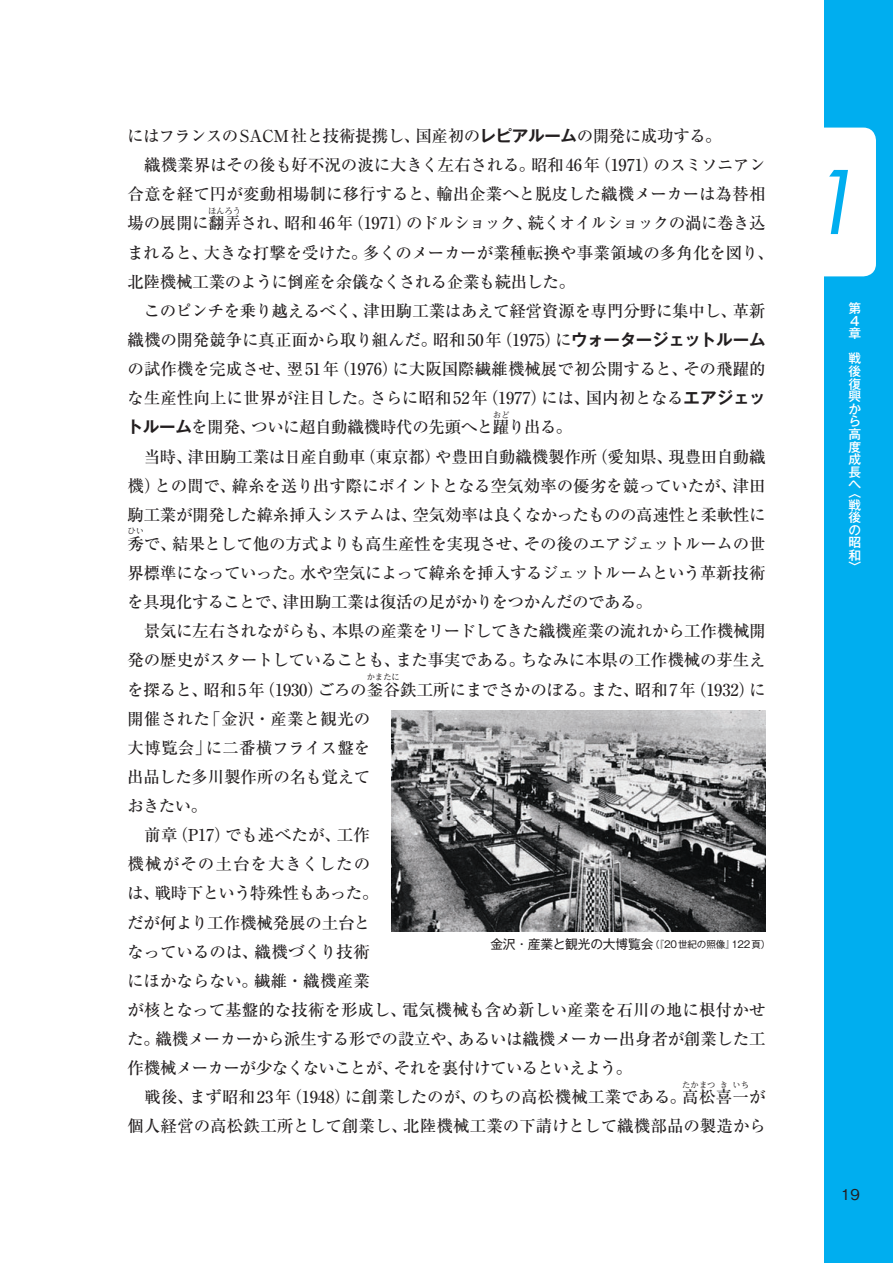
<style>
.page{position:relative;width:893px;height:1263px;background:#fff}
.page>*{position:absolute;margin:0;border:0;box-sizing:border-box;transform-origin:0 0}
.t1{font:italic 85.05px "Futura";color:#00aeef}
.t2{font:500 16.5px/29.1px "Ryumin Pro";letter-spacing:-.01em;color:#231f20}
.t3{font:500 14.85px "Gothic BBB Pro";color:#231f20}
.t4{font:500 12.75px/12.6px "Gothic MB101 Pro";color:#fff;text-align:justify}
.t5{font:9.6px "Gothic MB101 Pro";letter-spacing:-.015em;color:#231f20}
.t6{font:500 8.25px "Ryumin Pro";color:#231f20}
.s1{font-family:"Gothic MB101 Pro De";font-weight:700}
.s2{font-size:12.75px}
</style>
<div class="page">
<div style="left:825px;top:0;width:68px;height:1263px;background:#00aeef"></div>
<img style="left:391px;top:710px;width:374px;height:221px">
<div style="left:804px;top:128px;width:72px;height:148px;background:#fff;border-radius:13px"></div>
<p class="t2" style="left:127px;top:120px;width:640px">にはフランスのSACM社と技術提携し、国産初の<span class="s1">レピアルーム</span>の開発に成功する。<br>　織機業界はその後も好不況の波に大きく左右される。昭和46年（1971）のスミソニアン合意を経て円が変動相場制に移行すると、輸出企業へと脱皮した織機メーカーは為替相場の展開に翻弄され、昭和46年（1971）のドルショック、続くオイルショックの渦に巻き込</p>
<p class="t6" style="left:208px;top:204px;width:35px">ほんろう</p>
<p class="t2" style="left:127px;top:237px;width:649px">まれると、大きな打撃を受けた。多くのメーカーが業種転換や事業領域の多角化を図り、北陸機械工業のように倒産を余儀なくされる企業も続出した。<br>　このピンチを乗り越えるべく、津田駒工業はあえて経営資源を専門分野に集中し、革新織機の開発競争に真正面から取り組んだ。昭和50年（1975）に<span class="s1">ウォータージェットルーム</span>の試作機を完成させ、翌51年（1976）に大阪国際繊維機械展で初公開すると、その飛躍的な生産性向上に世界が注目した。さらに昭和52年（1977）には、国内初となる<span class="s1">エアジェットルーム</span>を開発、ついに超自動織機時代の先頭へと躍り出る。</p>
<p class="t6" style="left:493px;top:408px;width:18px">おど</p>
<p class="t2" style="left:127px;top:441px;width:640px;text-align:justify">　当時、津田駒工業は日産自動車（東京都）や豊田自動織機製作所（愛知県、現豊田自動織機）との間で、緯糸を送り出す際にポイントとなる空気効率の優劣を競っていたが、津田駒工業が開発した緯糸挿入システムは、空気効率は良くなかったものの高速性と柔軟性に秀で、結果として他の方式よりも高生産性を実現させ、その後のエアジェットルームの世</p>
<p class="t6" style="left:128px;top:525px;width:18px">ひい</p>
<p class="t2" style="left:127px;top:557px;width:640px">界標準になっていった。水や空気によって緯糸を挿入するジェットルームという革新技術を具現化することで、津田駒工業は復活の足がかりをつかんだのである。<br>　景気に左右されながらも、本県の産業をリードしてきた織機産業の流れから工作機械開発の歴史がスタートしていることも、また事実である。ちなみに本県の工作機械の芽生えを探ると、昭和5年（1930）ごろの釜谷鉄工所にまでさかのぼる。また、昭和7年（1932）に</p>
<p class="t6" style="left:367px;top:670px;width:35px">かまたに</p>
<p class="t2" style="left:127px;top:703px;width:640px">開催された「金沢・産業と観光の<br>大博覧会」に二番横フライス盤を<br>出品した多川製作所の名も覚えて<br>おきたい。<br>　前章（P17）でも述べたが、工作<br>機械がその土台を大きくしたの<br>は、戦時下という特殊性もあった。<br>だが何より工作機械発展の土台と<br>なっているのは、織機づくり技術<br>にほかならない。繊維・織機産業<br>が核となって基盤的な技術を形成し、電気機械も含め新しい産業を石川の地に根付かせた。織機メーカーから派生する形での設立や、あるいは織機メーカー出身者が創業した工作機械メーカーが少なくないことが、それを裏付けているといえよう。<br>　戦後、まず昭和23年（1948）に創業したのが、のちの高松機械工業である。高松喜一が</p>
<p class="t5" style="left:490px;top:936px;width:282px"><span class="s2">金沢・産業と観光の大博覧会</span>（『20世紀の照像』122頁）</p>
<p class="t6" style="left:682px;top:1078px;width:35px">たかまつ</p>
<p class="t6" style="left:720px;top:1078px;width:10px">き</p>
<p class="t6" style="left:733px;top:1078px;width:18px">いち</p>
<p class="t2" style="left:127px;top:1110px;width:640px">個人経営の高松鉄工所として創業し、北陸機械工業の下請けとして織機部品の製造から</p>
<h1 class="t1" style="left:807px;top:144px;width:54px">1</h1>
<p class="t4" style="left:848px;top:300px;width:14px;text-align:left">第<br>４章</p>
<p class="t4" style="left:848px;top:351px;width:14px">戦後復興から高度成長へ</p>
<p class="t4" style="left:848px;top:484px;width:14px">〈戦後の昭和〉</p>
<p class="t3" style="left:841px;top:1182px;width:20px">19</p>
</div>
